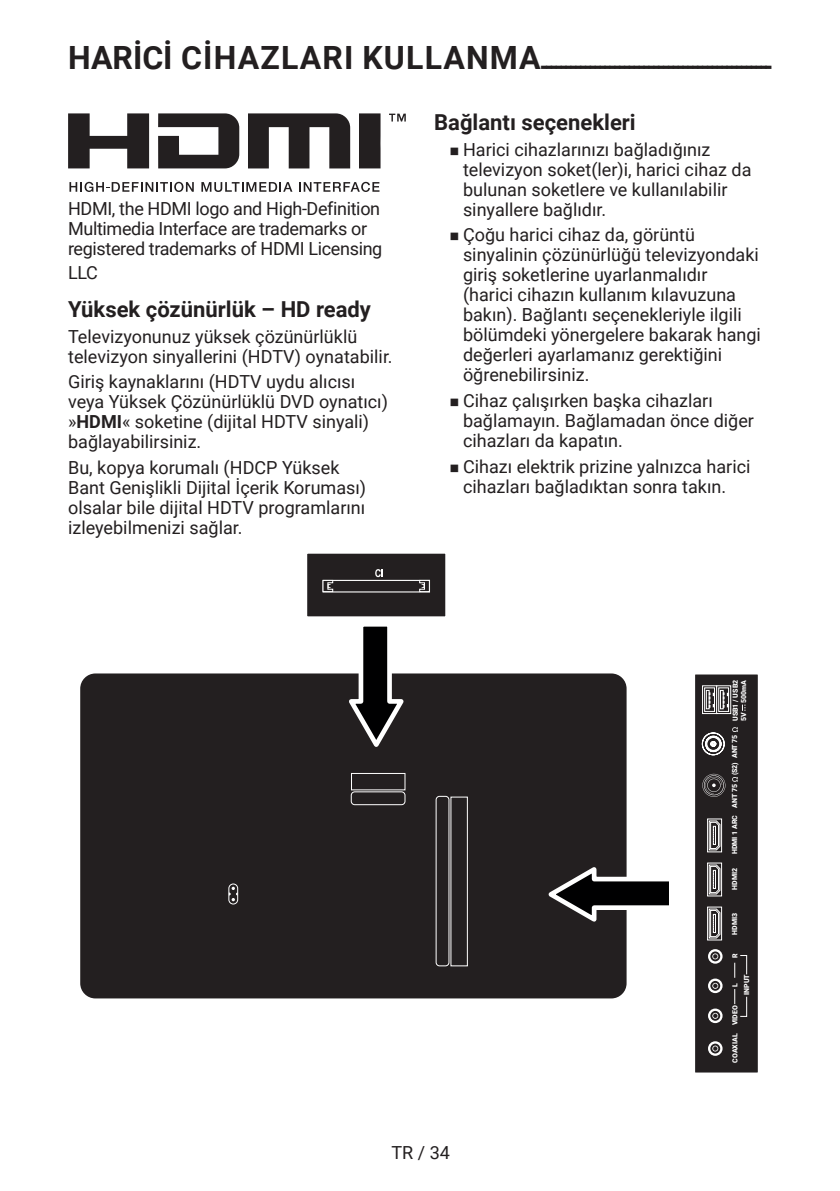
<style>
.page{position:relative;width:840px;height:1191px;background:#fff}
.page>*{position:absolute;margin:0;border:0;box-sizing:border-box;transform-origin:0 0}
.t1{font:700 24px "Futura TOT";color:#231f20}
.t2{font:700 22px "Roboto";color:#231f20}
.t3{font:18px/20px "Roboto";color:#231f20}
.t4{font:18px/20px "Roboto";letter-spacing:-.02em;color:#231f20}
.t5{font:900 7px/8.4px "Roboto";color:#fff}
.t6{font:7px "Grund Son Se";color:#231f20}
.s1{font-family:"Roboto";font-size:32px}
.s2{font-weight:700}
</style>
<div class="page">
<svg style="left:68px;top:113px;width:81px;height:55px"></svg>
<svg style="left:158px;top:113px;width:81px;height:55px"></svg>
<svg style="left:248px;top:113px;width:102px;height:55px"></svg>
<svg style="left:359px;top:113px;width:21px;height:55px"></svg>
<svg style="left:201px;top:182px;width:91px;height:10px"></svg>
<svg style="left:299px;top:182px;width:80px;height:10px"></svg>
<svg style="left:389px;top:114px;width:16px;height:7px"></svg>
<svg style="left:69px;top:182px;width:125px;height:10px"></svg>
<div style="left:80px;top:673px;width:546px;height:325px;background:#231f20;border-radius:15px"></div>
<div style="left:228px;top:883px;width:10px;height:21px;border:1px solid #fff;border-radius:4px"></div>
<svg style="left:229px;top:886px;width:8px;height:15px"></svg>
<div style="left:435px;top:796px;width:14px;height:170px;border:1px solid #fff;border-radius:3px"></div>
<svg style="left:548px;top:861px;width:121px;height:66px"></svg>
<svg style="left:343px;top:626px;width:66px;height:121px"></svg>
<div style="left:351px;top:791px;width:54px;height:14px;border:1px solid #fff;border-radius:3px"></div>
<div style="left:351px;top:773px;width:54px;height:17px;border:1px solid #fff"></div>
<div style="left:305px;top:553px;width:142px;height:65px;background:#231f20;border:2px solid #fff"></div>
<div style="left:322px;top:580px;width:108px;height:12px;background:#231f20;border:1px solid #fff"></div>
<svg style="left:419px;top:580px;width:10px;height:12px"></svg>
<svg style="left:322px;top:580px;width:11px;height:12px"></svg>
<svg style="left:375px;top:569px;width:8px;height:8px"></svg>
<div style="left:693px;top:673px;width:65px;height:400px;background:#231f20"></div>
<div style="left:692px;top:672px;width:67px;height:402px;border:2px solid #fff"></div>
<div style="left:707px;top:818px;width:14px;height:34px;border:1px solid #fff"></div>
<svg style="left:708px;top:820px;width:12px;height:30px"></svg>
<div style="left:707px;top:862px;width:14px;height:34px;border:1px solid #fff"></div>
<svg style="left:708px;top:864px;width:12px;height:30px"></svg>
<div style="left:707px;top:906px;width:14px;height:34px;border:1px solid #fff"></div>
<svg style="left:708px;top:908px;width:12px;height:30px"></svg>
<svg style="left:702px;top:685px;width:13px;height:29px"></svg>
<svg style="left:705px;top:689px;width:7px;height:21px"></svg>
<div style="left:703px;top:687px;width:11px;height:25px;border:1px solid #fff"></div>
<svg style="left:706px;top:690px;width:8px;height:19px"></svg>
<svg style="left:715px;top:685px;width:15px;height:29px"></svg>
<svg style="left:719px;top:689px;width:7px;height:21px"></svg>
<div style="left:717px;top:687px;width:11px;height:25px;border:1px solid #fff"></div>
<svg style="left:720px;top:690px;width:8px;height:19px"></svg>
<svg style="left:702px;top:773px;width:23px;height:24px"></svg>
<svg style="left:701px;top:732px;width:23px;height:23px"></svg>
<div style="left:707px;top:949px;width:15px;height:14px;border:2px solid #fff;border-radius:50%"></div>
<svg style="left:712px;top:953px;width:5px;height:6px"></svg>
<div style="left:707px;top:978px;width:15px;height:15px;border:2px solid #fff;border-radius:50%"></div>
<svg style="left:712px;top:982px;width:5px;height:6px"></svg>
<div style="left:707px;top:1008px;width:15px;height:15px;border:2px solid #fff;border-radius:50%"></div>
<svg style="left:712px;top:1012px;width:5px;height:6px"></svg>
<div style="left:707px;top:1041px;width:15px;height:14px;border:2px solid #fff;border-radius:50%"></div>
<svg style="left:712px;top:1045px;width:5px;height:6px"></svg>
<svg style="left:742px;top:704px;width:3px;height:7px"></svg>
<svg style="left:732px;top:727px;width:5px;height:5px"></svg>
<svg style="left:732px;top:777px;width:5px;height:4px"></svg>
<svg style="left:734px;top:989px;width:12px;height:28px"></svg>
<svg style="left:734px;top:955px;width:12px;height:22px"></svg>
<h1 class="t1" style="left:68px;top:50px;width:704px"><span class="s1">HARİCİ CİHAZLARI KULLANMA</span>------------------------------------------------</h1>
<p class="t4" style="left:68px;top:198px;width:315px">HDMI, the HDMI logo and High-Definition<br>Multimedia Interface are trademarks or registered trademarks of HDMI Licensing</p>
<p class="t3" style="left:68px;top:262px;width:31px">LLC</p>
<p class="t2" style="left:68px;top:294px;width:304px">Yüksek çözünürlük – HD ready</p>
<p class="t3" style="left:68px;top:325px;width:326px">Televizyonunuz yüksek çözünürlüklü televizyon sinyallerini (HDTV) oynatabilir.</p>
<p class="t3" style="left:68px;top:371px;width:321px">Giriş kaynaklarını (HDTV uydu alıcısı veya Yüksek Çözünürlüklü DVD oynatıcı) »<span class="s2">HDMI</span>« soketine (dijital HDTV sinyali) bağlayabilirsiniz.</p>
<p class="t3" style="left:68px;top:457px;width:299px">Bu, kopya korumalı (HDCP Yüksek Bant Genişlikli Dijital İçerik Koruması) olsalar bile dijital HDTV programlarını izleyebilmenizi sağlar.</p>
<p class="t2" style="left:434px;top:107px;width:203px">Bağlantı seçenekleri</p>
<p class="t6" style="left:449px;top:147px;width:11px">7</p>
<p class="t3" style="left:463px;top:138px;width:290px">Harici cihazlarınızı bağladığınız televizyon soket(ler)i, harici cihaz da bulunan soketlere ve kullanılabilir sinyallere bağlıdır.</p>
<p class="t6" style="left:449px;top:233px;width:11px">7</p>
<p class="t3" style="left:463px;top:224px;width:299px">Çoğu harici cihaz da, görüntü sinyalinin çözünürlüğü televizyondaki giriş soketlerine uyarlanmalıdır (harici cihazın kullanım kılavuzuna bakın). Bağlantı seçenekleriyle ilgili bölümdeki yönergelere bakarak hangi değerleri ayarlamanız gerektiğini öğrenebilirsiniz.</p>
<p class="t6" style="left:449px;top:399px;width:11px">7</p>
<p class="t3" style="left:463px;top:390px;width:292px">Cihaz çalışırken başka cihazları bağlamayın. Bağlamadan önce diğer cihazları da kapatın.</p>
<p class="t6" style="left:449px;top:464px;width:11px">7</p>
<p class="t3" style="left:463px;top:455px;width:289px">Cihazı elektrik prizine yalnızca harici cihazları bağladıktan sonra takın.</p>
<p class="t5" style="left:730px;top:721px;width:43px;rotate:-90deg">USB1 / USB2<br>5V 500mA</p>
<p class="t5" style="left:729px;top:758px;width:25px;rotate:-90deg">ANT 75</p>
<p class="t5" style="left:729px;top:808px;width:25px;rotate:-90deg">ANT 75</p>
<p class="t5" style="left:729px;top:775px;width:15px;rotate:-90deg">(S2)</p>
<p class="t5" style="left:729px;top:854px;width:41px;rotate:-90deg">HDMI 1 ARC</p>
<p class="t5" style="left:730px;top:890px;width:23px;rotate:-90deg">HDMI2</p>
<p class="t5" style="left:729px;top:934px;width:23px;rotate:-90deg">HDMI3</p>
<p class="t5" style="left:730px;top:957px;width:6px;rotate:-90deg">R</p>
<p class="t5" style="left:741px;top:995px;width:22px;rotate:-90deg">INPUT</p>
<p class="t5" style="left:730px;top:987px;width:5px;rotate:-90deg">L</p>
<p class="t5" style="left:730px;top:1062px;width:59px;rotate:-90deg">COAXIAL VIDEO</p>
<p class="t3" style="left:391px;top:1142px;width:60px">TR / 34</p>
</div>
